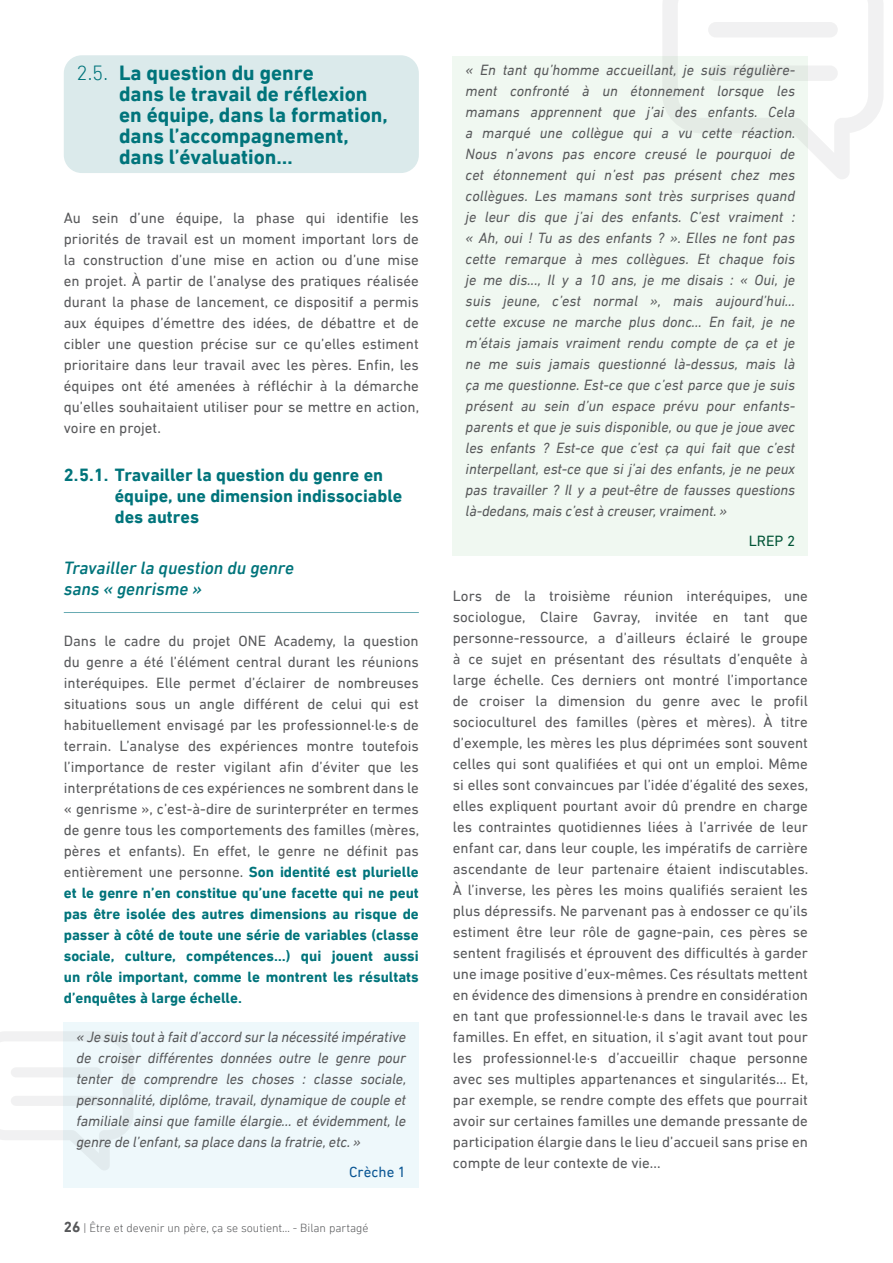
<style>
.page{position:relative;width:893px;height:1263px;background:#fff}
.page>*{position:absolute;margin:0;border:0;box-sizing:border-box;transform-origin:0 0}
.Titre_H2_Lagon{font:700 21px/21px "DIN Next LT Pro";color:#00747b}
.Titre_H3_bis_Lagon{font:700 18px/21px "DIN Next LT Pro";color:#00747b}
.Titre_H4_Lagon{font:italic 500 18px/21px "DIN Next LT Pro";color:#00747b}
.Texte{font:15px/21px "DIN Next LT Pro";color:#57585a;text-align:justify}
.Texte_idée{font:italic 15px/21px "DIN Next LT Pro";letter-spacing:-.01em;color:#57585a;text-align:justify}
.Texte_idée-2{font:15px "DIN Next LT Pro";color:#0a5694}
.Texte_idée-3{font:15px "DIN Next LT Pro";color:#015436}
.t1{font:300 12px "DIN Next LT Pro";color:#57585a}
.s1{font-weight:300}
.s2{font-weight:700;color:#00747b}
.s3{font-weight:700;font-size:15px}
</style>
<div class="page">
<div style="left:64px;top:1022px;width:355px;height:165px;background:#eef8fb"></div>
<svg style="left:0;top:1031px;width:133px;height:139px"></svg>
<svg style="left:11px;top:1067px;width:90px;height:10px"></svg>
<svg style="left:11px;top:1096px;width:90px;height:10px"></svg>
<div style="left:453px;top:56px;width:355px;height:500px;background:#f0f8f1"></div>
<svg style="left:663px;top:0;width:220px;height:179px"></svg>
<div style="left:708px;top:22px;width:130px;height:16px;background:#f1f1f2;border-radius:8px"></div>
<div style="left:708px;top:65px;width:130px;height:16px;background:linear-gradient(to right,#e0e9e1,#eef0ef);border-radius:8px"></div>
<div style="left:64px;top:55px;width:355px;height:118px;background:#dbeaeb;border-radius:18px"></div>
<hr style="left:64px;top:612px;width:355px;height:1px;background:#67aab2">
<h3 class="Titre_H2_Lagon" style="left:119px;top:62px;width:270px;text-indent:-43px"><span class="s1">2.5.</span> La question du genre<br>dans le travail de réflexion en équipe, dans la formation, dans l’accompagnement, dans l’évaluation…</h3>
<p class="Texte" style="left:64px;top:208px;width:357px">Au sein d’une équipe, la phase qui identifie les priorités de travail est un moment important lors de la construction d’une mise en action ou d’une mise en projet. À partir de l’analyse des pratiques réalisée durant la phase de lancement, ce dispositif a permis aux équipes d’émettre des idées, de débattre et de cibler une question précise sur ce qu’elles estiment prioritaire dans leur travail avec les pères. Enfin, les équipes ont été amenées à réfléchir à la démarche qu’elles souhaitaient utiliser pour se mettre en action, voire en projet.</p>
<h3 class="Titre_H3_bis_Lagon" style="left:115px;top:465px;width:289px;text-indent:-51px">2.5.1. Travailler la question du genre en équipe, une dimension indissociable des autres</h3>
<h4 class="Titre_H4_Lagon" style="left:64px;top:557px;width:232px">Travailler la question du genre sans « genrisme »</h4>
<p class="Texte" style="left:64px;top:631px;width:357px">Dans le cadre du projet ONE Academy, la question du genre a été l’élément central durant les réunions interéquipes. Elle permet d’éclairer de nombreuses situations sous un angle différent de celui qui est habituellement envisagé par les professionnel·le·s de terrain. L’analyse des expériences montre toutefois l’importance de rester vigilant afin d’éviter que les interprétations de ces expériences ne sombrent dans le « genrisme », c’est-à-dire de surinterpréter en termes de genre tous les comportements des familles (mères, pères et enfants). En effet, le genre ne définit pas entièrement une personne. <span class="s2">Son identité est plurielle et le genre n’en constitue qu’une facette qui ne peut pas être isolée des autres dimensions au risque de passer à côté de toute une série de variables (classe sociale, culture, compétences…) qui jouent aussi un rôle important, comme le montrent les résultats d’enquêtes à large échelle.</span></p>
<p class="Texte_idée" style="left:77px;top:1027px;width:331px">« Je suis tout à fait d’accord sur la nécessité impérative de croiser différentes données outre le genre pour tenter de comprendre les choses : classe sociale, personnalité, diplôme, travail, dynamique de couple et familiale ainsi que famille élargie… et évidemment, le genre de l’enfant, sa place dans la fratrie, etc. »</p>
<p class="Texte_idée-2" style="left:349px;top:1164px;width:58px">Crèche 1</p>
<p class="t1" style="left:64px;top:1221px;width:306px"><span class="s3">26</span> | Être et devenir un père, ça se soutient… - Bilan partagé</p>
<p class="Texte_idée" style="left:466px;top:59px;width:331px">« En tant qu’homme accueillant, je suis régulière&shy;ment confronté à un étonnement lorsque les mamans apprennent que j’ai des enfants. Cela a marqué une collègue qui a vu cette réaction.<br>Nous n’avons pas encore creusé le pourquoi de cet étonnement qui n’est pas présent chez mes collègues. Les mamans sont très surprises quand je leur dis que j’ai des enfants. C’est vraiment : « Ah, oui ! Tu as des enfants ? ». Elles ne font pas cette remarque à mes collègues. Et chaque fois je me dis..., Il y a 10 ans, je me disais : « Oui, je suis jeune, c’est normal », mais aujourd’hui… cette excuse ne marche plus donc… En fait, je ne m’étais jamais vraiment rendu compte de ça et je ne me suis jamais questionné là-dessus, mais là ça me questionne. Est-ce que c’est parce que je suis présent au sein d’un espace prévu pour enfants&shy;parents et que je suis disponible, ou que je joue avec les enfants ? Est-ce que c’est ça qui fait que c’est interpellant, est-ce que si j’ai des enfants, je ne peux pas travailler ? Il y a peut-être de fausses questions là-dedans, mais c’est à creuser, vraiment. »</p>
<p class="Texte_idée-3" style="left:749px;top:532px;width:48px">LREP 2</p>
<p class="Texte" style="left:453px;top:585px;width:357px">Lors de la troisième réunion interéquipes, une sociologue, Claire Gavray, invitée en tant que personne-ressource, a d’ailleurs éclairé le groupe à ce sujet en présentant des résultats d’enquête à large échelle. Ces derniers ont montré l’importance de croiser la dimension du genre avec le profil socioculturel des familles (pères et mères). À titre d’exemple, les mères les plus déprimées sont souvent celles qui sont qualifiées et qui ont un emploi. Même si elles sont convaincues par l’idée d’égalité des sexes, elles expliquent pourtant avoir dû prendre en charge les contraintes quotidiennes liées à l’arrivée de leur enfant car, dans leur couple, les impératifs de carrière ascendante de leur partenaire étaient indiscutables.<br>À l’inverse, les pères les moins qualifiés seraient les plus dépressifs. Ne parvenant pas à endosser ce qu’ils estiment être leur rôle de gagne-pain, ces pères se sentent fragilisés et éprouvent des difficultés à garder une image positive d’eux-mêmes. Ces résultats mettent en évidence des dimensions à prendre en considération en tant que professionnel·le·s dans le travail avec les familles. En effet, en situation, il s’agit avant tout pour les professionnel·le·s d’accueillir chaque personne avec ses multiples appartenances et singularités… Et, par exemple, se rendre compte des effets que pourrait avoir sur certaines familles une demande pressante de participation élargie dans le lieu d’accueil sans prise en compte de leur contexte de vie...</p>
</div>
